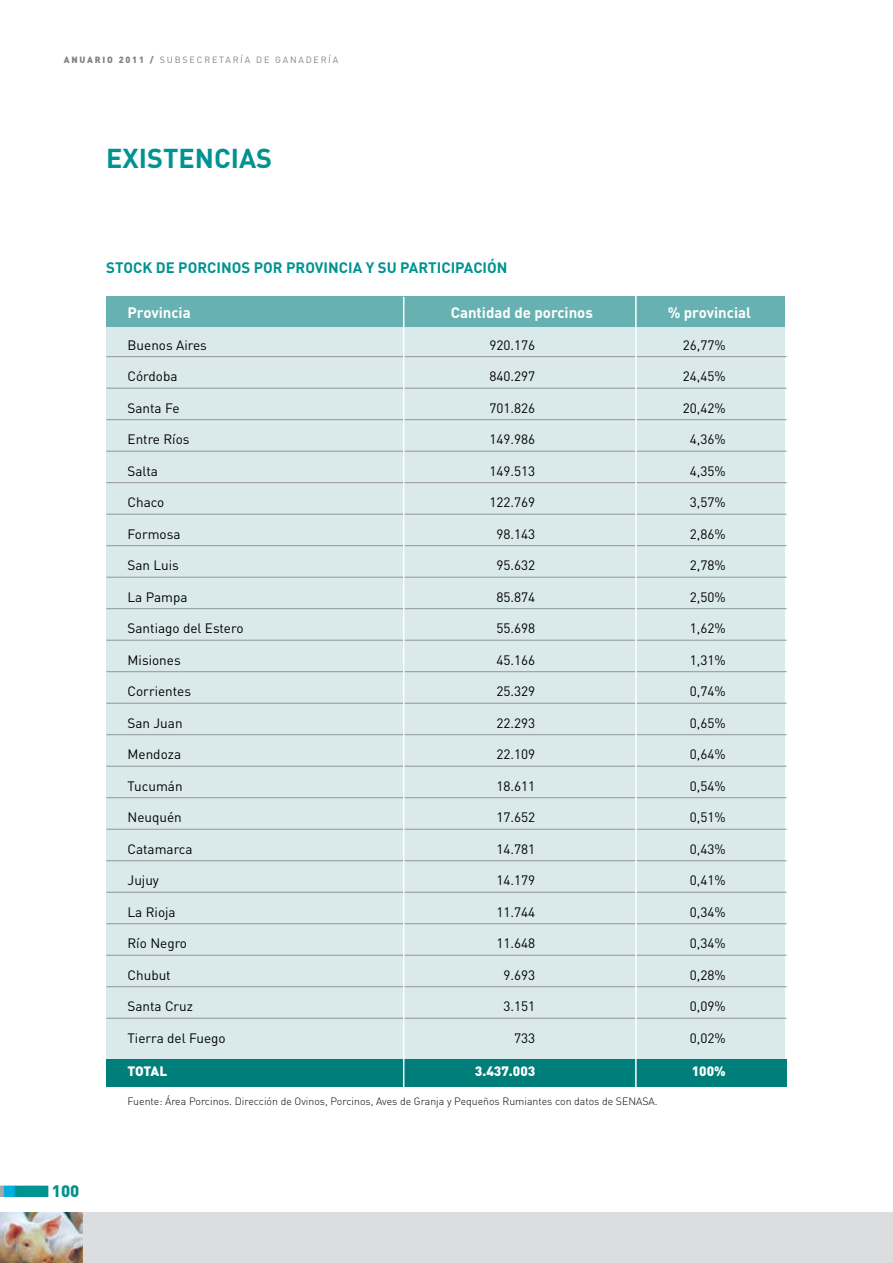
<style>
.page{position:relative;width:893px;height:1263px;background:#fff}
.page>*{position:absolute;margin:0;border:0;box-sizing:border-box;transform-origin:0 0}
.t1{font:700 27px "DIN";color:#009390}
.t2{font:900 16.5px "DIN";color:#009390}
.t3{font:700 15px "DIN";color:#009390}
.t4{font:700 15px "DIN";color:#fff}
.t5{font:13.5px "DIN";color:#000}
.t6{font:900 13.5px "DIN";color:#fff}
.t7{font:10.5px "DIN Light Alternate";color:#000}
.t8{font:9px "DIN";letter-spacing:.2em;color:#808285}
.s1{font-weight:900}
.s2{color:#00afdb}
</style>
<div class="page">
<div style="left:0;top:1213px;width:893px;height:50px;background:#dcddde"></div>
<img style="left:0;top:1213px;width:83px;height:50px">
<div style="left:106px;top:322px;width:679px;height:749px;background:#daeaea"></div>
<div style="left:106px;top:296px;width:679px;height:31px;background:#68b1b2"></div>
<div style="left:106px;top:1059px;width:681px;height:27px;background:#007e7a"></div>
<hr style="left:106px;top:356px;width:681px;height:1px;background:#939598">
<hr style="left:106px;top:388px;width:681px;height:1px;background:#939598">
<hr style="left:106px;top:419px;width:681px;height:1px;background:#939598">
<hr style="left:106px;top:451px;width:681px;height:1px;background:#939598">
<hr style="left:106px;top:482px;width:681px;height:1px;background:#939598">
<hr style="left:106px;top:514px;width:681px;height:1px;background:#939598">
<hr style="left:106px;top:545px;width:681px;height:1px;background:#939598">
<hr style="left:106px;top:577px;width:681px;height:1px;background:#939598">
<hr style="left:106px;top:608px;width:681px;height:1px;background:#939598">
<hr style="left:106px;top:640px;width:681px;height:1px;background:#939598">
<hr style="left:106px;top:671px;width:681px;height:1px;background:#939598">
<hr style="left:106px;top:703px;width:681px;height:1px;background:#939598">
<hr style="left:106px;top:734px;width:681px;height:1px;background:#939598">
<hr style="left:106px;top:766px;width:681px;height:1px;background:#939598">
<hr style="left:106px;top:797px;width:681px;height:1px;background:#939598">
<hr style="left:106px;top:829px;width:681px;height:1px;background:#939598">
<hr style="left:106px;top:860px;width:681px;height:1px;background:#939598">
<hr style="left:106px;top:892px;width:681px;height:1px;background:#939598">
<hr style="left:106px;top:923px;width:681px;height:1px;background:#939598">
<hr style="left:106px;top:955px;width:681px;height:1px;background:#939598">
<hr style="left:106px;top:986px;width:681px;height:1px;background:#939598">
<hr style="left:106px;top:1018px;width:681px;height:1px;background:#939598">
<hr style="left:635px;top:289px;width:2px;height:817px;background:#fff">
<hr style="left:403px;top:297px;width:1px;height:816px;background:#fff">
<p class="t8" style="left:64px;top:54px;width:276px"><span class="s1">ANUARIO 2011 /</span> subsecretaría de ganadería</p>
<h1 class="t1" style="left:106px;top:141px;width:167px">Existencias</h1>
<p class="t3" style="left:106px;top:258px;width:11px">STOCK</p>
<p class="t3" style="left:156px;top:258px;width:61px">DE PORCINOS</p>
<p class="t3" style="left:254px;top:258px;width:61px">POR PROVINCIA</p>
<p class="t3" style="left:366px;top:258px;width:70px">Y SU PARTICI</p>
<p class="t3" style="left:455px;top:258px;width:51px">PACIÓN</p>
<p class="t2" style="left:3px;top:1180px;width:77px"><span class="s2">■</span>■■■ 100</p>
<p class="t4" style="left:128px;top:303px;width:65px">Provincia</p>
<p class="t4" style="left:451px;top:303px;width:144px">Cantidad de porcinos</p>
<p class="t4" style="left:668px;top:303px;width:85px">% provincial</p>
<p class="t5" style="left:128px;top:337px;width:81px">Buenos Aires</p>
<p class="t5" style="left:489px;top:337px;width:47px">920.176</p>
<p class="t5" style="left:683px;top:337px;width:44px">26,77%</p>
<p class="t5" style="left:128px;top:368px;width:51px">Córdoba</p>
<p class="t5" style="left:489px;top:368px;width:47px">840.297</p>
<p class="t5" style="left:683px;top:368px;width:44px">24,45%</p>
<p class="t5" style="left:128px;top:400px;width:53px">Santa Fe</p>
<p class="t5" style="left:489px;top:400px;width:47px">701.826</p>
<p class="t5" style="left:683px;top:400px;width:44px">20,42%</p>
<p class="t5" style="left:128px;top:431px;width:64px">Entre Ríos</p>
<p class="t5" style="left:489px;top:431px;width:47px">149.986</p>
<p class="t5" style="left:690px;top:431px;width:37px">4,36%</p>
<p class="t5" style="left:128px;top:463px;width:32px">Salta</p>
<p class="t5" style="left:489px;top:463px;width:47px">149.513</p>
<p class="t5" style="left:690px;top:463px;width:37px">4,35%</p>
<p class="t5" style="left:128px;top:494px;width:38px">Chaco</p>
<p class="t5" style="left:489px;top:494px;width:47px">122.769</p>
<p class="t5" style="left:690px;top:494px;width:37px">3,57%</p>
<p class="t5" style="left:128px;top:526px;width:54px">Formosa</p>
<p class="t5" style="left:496px;top:526px;width:40px">98.143</p>
<p class="t5" style="left:690px;top:526px;width:37px">2,86%</p>
<p class="t5" style="left:128px;top:557px;width:53px">San Luis</p>
<p class="t5" style="left:496px;top:557px;width:40px">95.632</p>
<p class="t5" style="left:690px;top:557px;width:37px">2,78%</p>
<p class="t5" style="left:128px;top:589px;width:61px">La Pampa</p>
<p class="t5" style="left:496px;top:589px;width:40px">85.874</p>
<p class="t5" style="left:690px;top:589px;width:37px">2,50%</p>
<p class="t5" style="left:128px;top:620px;width:117px">Santiago del Estero</p>
<p class="t5" style="left:496px;top:620px;width:40px">55.698</p>
<p class="t5" style="left:690px;top:620px;width:37px">1,62%</p>
<p class="t5" style="left:128px;top:652px;width:55px">Misiones</p>
<p class="t5" style="left:496px;top:652px;width:40px">45.166</p>
<p class="t5" style="left:690px;top:652px;width:37px">1,31%</p>
<p class="t5" style="left:128px;top:683px;width:65px">Corrientes</p>
<p class="t5" style="left:496px;top:683px;width:40px">25.329</p>
<p class="t5" style="left:690px;top:683px;width:37px">0,74%</p>
<p class="t5" style="left:128px;top:715px;width:57px">San Juan</p>
<p class="t5" style="left:496px;top:715px;width:40px">22.293</p>
<p class="t5" style="left:690px;top:715px;width:37px">0,65%</p>
<p class="t5" style="left:128px;top:746px;width:55px">Mendoza</p>
<p class="t5" style="left:496px;top:746px;width:40px">22.109</p>
<p class="t5" style="left:690px;top:746px;width:37px">0,64%</p>
<p class="t5" style="left:128px;top:778px;width:57px">Tucumán</p>
<p class="t5" style="left:496px;top:778px;width:40px">18.611</p>
<p class="t5" style="left:690px;top:778px;width:37px">0,54%</p>
<p class="t5" style="left:128px;top:809px;width:56px">Neuquén</p>
<p class="t5" style="left:496px;top:809px;width:40px">17.652</p>
<p class="t5" style="left:690px;top:809px;width:37px">0,51%</p>
<p class="t5" style="left:128px;top:840px;width:66px">Catamarca</p>
<p class="t5" style="left:496px;top:840px;width:40px">14.781</p>
<p class="t5" style="left:690px;top:840px;width:37px">0,43%</p>
<p class="t5" style="left:128px;top:872px;width:33px">Jujuy</p>
<p class="t5" style="left:496px;top:872px;width:40px">14.179</p>
<p class="t5" style="left:690px;top:872px;width:37px">0,41%</p>
<p class="t5" style="left:128px;top:903px;width:50px">La Rioja</p>
<p class="t5" style="left:496px;top:903px;width:40px">11.744</p>
<p class="t5" style="left:690px;top:903px;width:37px">0,34%</p>
<p class="t5" style="left:128px;top:935px;width:61px">Río N egro</p>
<p class="t5" style="left:496px;top:935px;width:40px">11.648</p>
<p class="t5" style="left:690px;top:935px;width:37px">0,34%</p>
<p class="t5" style="left:128px;top:966px;width:45px">Chubut</p>
<p class="t5" style="left:503px;top:966px;width:33px">9.693</p>
<p class="t5" style="left:690px;top:966px;width:37px">0,28%</p>
<p class="t5" style="left:128px;top:998px;width:67px">Santa Cruz</p>
<p class="t5" style="left:503px;top:998px;width:33px">3.151</p>
<p class="t5" style="left:690px;top:998px;width:37px">0,09%</p>
<p class="t5" style="left:128px;top:1029px;width:100px">Tierra del Fuego</p>
<p class="t5" style="left:514px;top:1029px;width:23px">733</p>
<p class="t5" style="left:690px;top:1029px;width:37px">0,02%</p>
<p class="t6" style="left:128px;top:1062px;width:37px">TOTAL</p>
<p class="t6" style="left:475px;top:1062px;width:62px">3.437.003</p>
<p class="t6" style="left:692px;top:1062px;width:36px">100%</p>
<p class="t7" style="left:128px;top:1095px;width:532px">Fuente: Área Porcinos. Dirección de Ovinos, Porcinos, Aves de Granja y Pequeños Rumiantes con datos de SENASA.</p>
</div>
